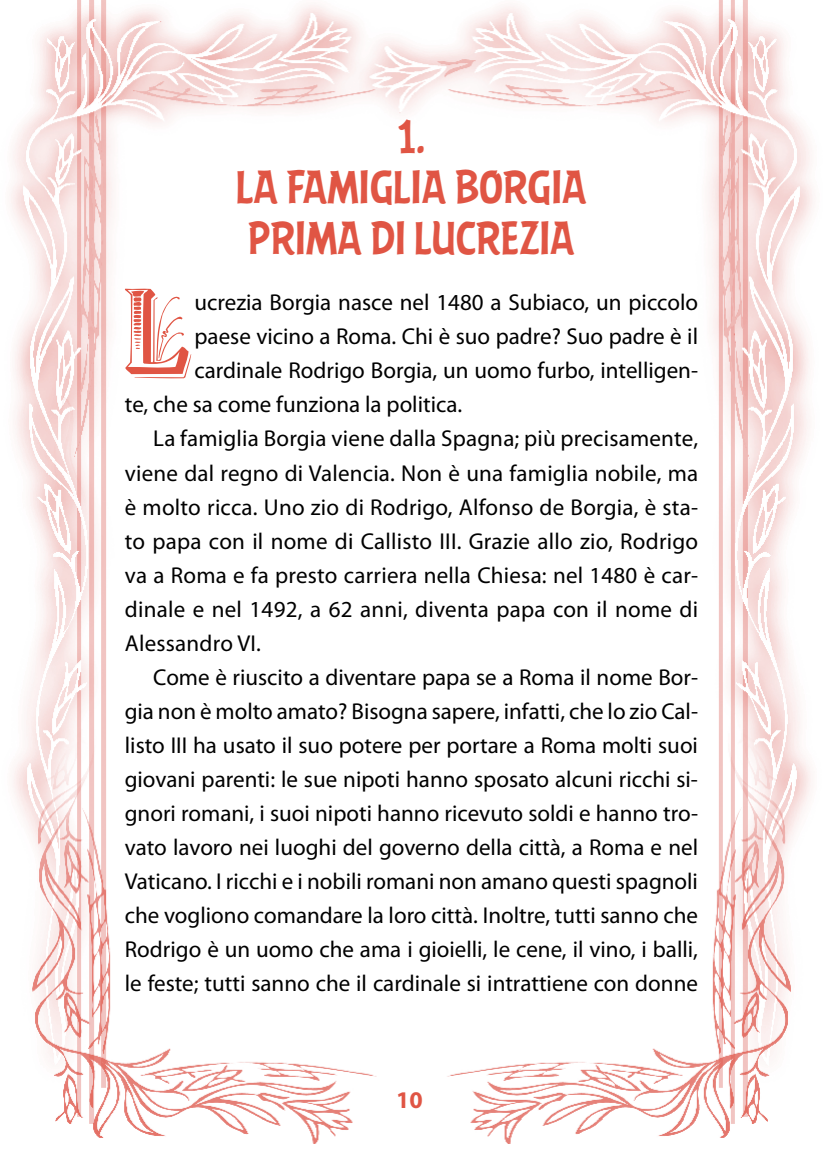
<style>
.page{position:relative;width:823px;height:1163px;background:#fff}
.page>*{position:absolute;margin:0;border:0;box-sizing:border-box;transform-origin:0 0}
.t1{font:112px "Wooden Ship Decorated";color:#e05544}
.t2{font:42px/50.4px "AB Flock Headline";color:#e05544;text-align:center}
.t3{font:700 24px "Myriad Pro";color:#e05544}
.t4{font:23px "Myriad Pro";color:#000}
</style>
<div class="page">
<img style="left:11px;top:0;width:802px;height:1144px">
<h2 class="t2" style="left:236px;top:113px;width:352px">1.<br>LA FAMIGLIA BORGIA<br>PRIMA DI LUCREZIA</h2>
<h1 class="t1" style="left:121px;top:271px;width:74px">L</h1>
<p class="t4" style="left:194px;top:288px;width:504px">ucrezia Borgia nasce nel 1480 a Subiaco, un piccolo</p>
<p class="t4" style="left:194px;top:322px;width:505px">paese vicino a Roma. Chi è suo padre? Suo padre è il</p>
<p class="t4" style="left:194px;top:356px;width:505px">cardinale Rodrigo Borgia, un uomo furbo, intelligen-</p>
<p class="t4" style="left:125px;top:390px;width:339px">te, che sa come funziona la politica.</p>
<p class="t4" style="left:153px;top:424px;width:546px">La famiglia Borgia viene dalla Spagna; più precisamente,</p>
<p class="t4" style="left:125px;top:458px;width:574px">viene dal regno di Valencia. Non è una famiglia nobile, ma</p>
<p class="t4" style="left:125px;top:492px;width:574px">è molto ricca. Uno zio di Rodrigo, Alfonso de Borgia, è sta-</p>
<p class="t4" style="left:125px;top:526px;width:574px">to papa con il nome di Callisto III. Grazie allo zio, Rodrigo</p>
<p class="t4" style="left:125px;top:560px;width:574px">va a Roma e fa presto carriera nella Chiesa: nel 1480 è car-</p>
<p class="t4" style="left:125px;top:594px;width:574px">dinale e nel 1492, a 62 anni, diventa papa con il nome di</p>
<p class="t4" style="left:125px;top:628px;width:138px">Alessandro VI.</p>
<p class="t4" style="left:153px;top:662px;width:546px">Come è riuscito a diventare papa se a Roma il nome Bor-</p>
<p class="t4" style="left:125px;top:696px;width:574px">gia non è molto amato? Bisogna sapere, infatti, che lo zio Cal-</p>
<p class="t4" style="left:125px;top:730px;width:574px">listo III ha usato il suo potere per portare a Roma molti suoi</p>
<p class="t4" style="left:125px;top:764px;width:574px">giovani parenti: le sue nipoti hanno sposato alcuni ricchi si-</p>
<p class="t4" style="left:125px;top:798px;width:574px">gnori romani, i suoi nipoti hanno ricevuto soldi e hanno tro-</p>
<p class="t4" style="left:125px;top:832px;width:574px">vato lavoro nei luoghi del governo della città, a Roma e nel</p>
<p class="t4" style="left:125px;top:867px;width:574px">Vaticano. I ricchi e i nobili romani non amano questi spagnoli</p>
<p class="t4" style="left:125px;top:901px;width:574px">che vogliono comandare la loro città. Inoltre, tutti sanno che</p>
<p class="t4" style="left:125px;top:935px;width:574px">Rodrigo è un uomo che ama i gioielli, le cene, il vino, i balli,</p>
<p class="t4" style="left:125px;top:969px;width:574px">le feste; tutti sanno che il cardinale si intrattiene con donne</p>
<p class="t3" style="left:396px;top:1083px;width:28px">10</p>
</div>
